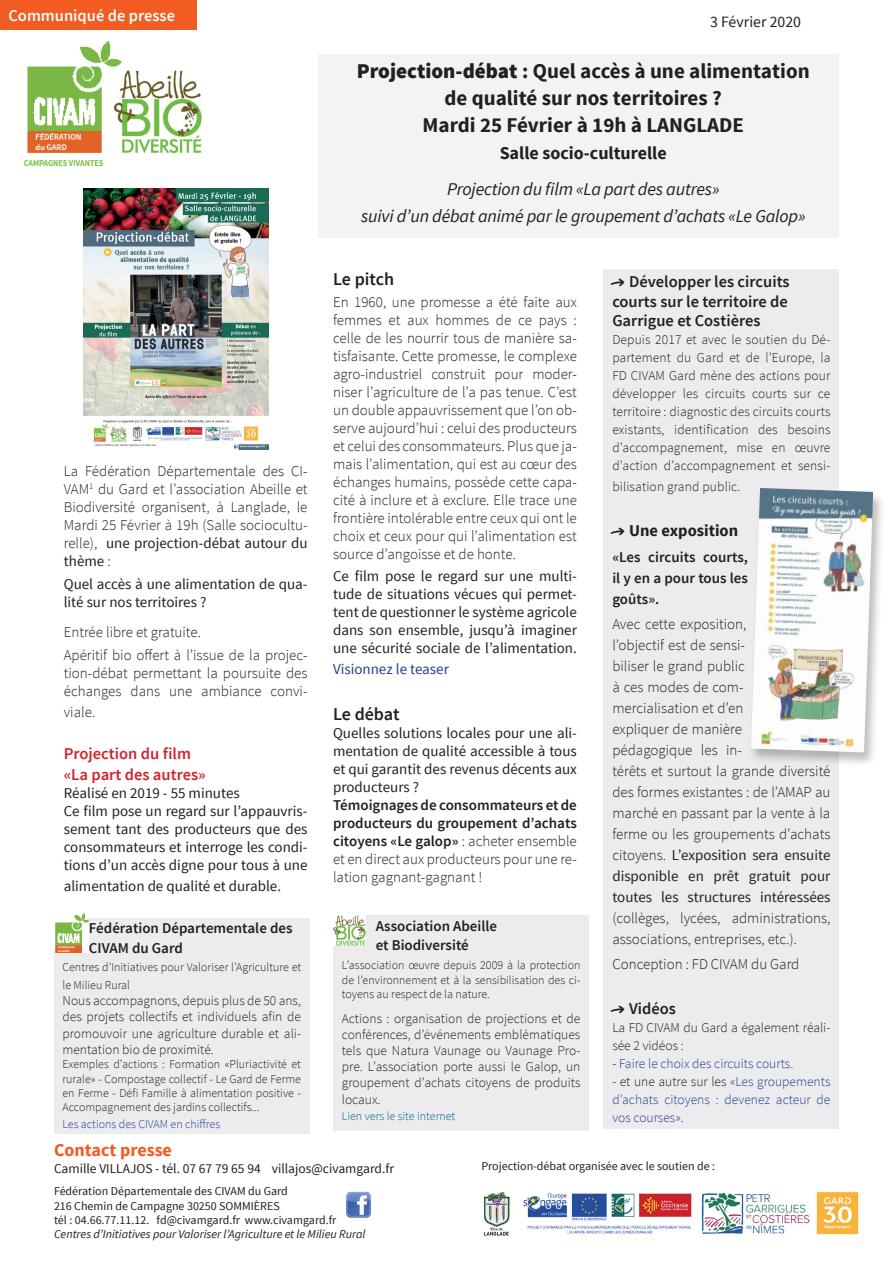
<style>
.page{position:relative;width:893px;height:1263px;background:#fff}
.page>*{position:absolute;margin:0;border:0;box-sizing:border-box;transform-origin:0 0}
.t1{font:700 21px/27px "Source Sans Pro";color:#231f20;text-align:center}
.t2{font:italic 18px/27px "Source Sans Pro";letter-spacing:-.01em;color:#231f20;text-align:center}
.t3{font:700 18px "Source Sans Pro";color:#231f20}
.t4{font:600 18px "Source Sans Pro";color:#231f20}
.t5{font:700 18px "Source Sans Pro";color:#f25b21}
.t6{font:600 16.5px/19.8px "Source Sans Pro";color:#231f20;text-align:justify}
.t7{font:600 16.5px/21px "Source Sans Pro";color:#d1232a}
.t8{font:600 16.5px "Source Sans Pro";color:#fff}
.t9{font:700 16.5px "Source Sans Pro";color:#231f20}
.t10{font:15.75px "Source Sans Pro";color:#231f20}
.t11{font:300 15px/18px "Source Sans Pro";color:#231f20}
.t12{font:15px/18px "Source Sans Pro";color:#231f20}
.t13{font:600 15px/18px "Source Sans Pro";color:#231f20;text-align:justify}
.t14{font:15px "Source Sans Pro";color:#253f8e}
.t15{font:300 13.5px/18px "Source Sans Pro";color:#231f20;text-align:justify}
.t16{font:300 13.5px/18px "Source Sans Pro";color:#253f8e;text-align:justify}
.t17{font:13.5px "Source Sans Pro";color:#231f20}
.t18{font:300 12px/14.4px "Source Sans Pro";color:#231f20;text-align:justify}
.t19{font:12px/14.4px "Source Sans Pro";color:#231f20}
.t20{font:italic 12px "Source Sans Pro";color:#231f20}
.t21{font:300 12px "Source Sans Pro";color:#253f8e}
.t22{font:300 12px "Source Sans Pro";color:#016690}
.t23{font:700 9px "Source Sans Pro";color:#7fc241;scale:.89 1}
.s1{font-weight:400}
.s2{font-weight:900}
.s3{font-weight:300}
.s4{font-family:"PW New Arrows";font-weight:400}
.s5{color:#231f20}
</style>
<div class="page">
<div style="left:319px;top:54px;width:520px;height:183px;background:#f2f3f4"></div>
<img style="left:84px;top:189px;width:184px;height:260px">
<img style="left:15px;top:29px;width:124px;height:124px">
<div style="left:604px;top:269px;width:235px;height:859px;background:#ececee"></div>
<img style="left:113px;top:69px;width:89px;height:85px">
<img style="left:484px;top:1192px;width:375px;height:44px">
<img style="left:346px;top:1191px;width:25px;height:26px">
<div style="left:0;top:0;width:196px;height:29px;background:#f25b21"></div>
<div style="left:747px;top:487px;width:138px;height:280px;background:#231f20;opacity:.3"></div>
<img style="left:751px;top:488px;width:122px;height:264px">
<div style="left:54px;top:918px;width:256px;height:216px;background:#ececee"></div>
<img style="left:54px;top:913px;width:35px;height:40px">
<div style="left:333px;top:915px;width:256px;height:216px;background:#ececee"></div>
<img style="left:333px;top:915px;width:32px;height:30px">
<p class="t8" style="left:9px;top:5px;width:168px">Communiqué de presse</p>
<p class="t23" style="left:24px;top:157px;width:91px">CAMPAGNES VIVANTES</p>
<p class="t11" style="left:64px;top:462px;width:245px;text-align:justify">La Fédération Départementale des CI-VAM<sup>1</sup> du Gard et l’association Abeille et Biodiversité organisent, à Langlade, le Mardi 25 Février à 19h (Salle sociocultu&shy;relle), <span class="s1">une projection-débat autour du thème</span> :</p>
<p class="t12" style="left:64px;top:575px;width:245px">Quel accès à une alimentation de qua&shy;lité sur nos territoires ?</p>
<p class="t11" style="left:64px;top:621px;width:245px;line-height:22.2px">Entrée libre et gratuite.<br>Apéritif bio offert à l’issue de la projec-</p>
<p class="t11" style="left:64px;top:664px;width:245px">tion-débat permettant la poursuite des échanges dans une ambiance convi-</p>
<p class="t11" style="left:64px;top:703px;width:33px">viale.</p>
<p class="t7" style="left:64px;top:743px;width:143px">Projection du film «La part des autres»</p>
<p class="t12" style="left:64px;top:784px;width:245px">Réalisé en 2019 - 55 minutes<br>Ce film pose un regard sur l’appauvris&shy;sement tant des producteurs que des consommateurs et interroge les condi&shy;tions d’un accès digne pour tous à une</p>
<p class="t12" style="left:64px;top:877px;width:219px">alimentation de qualité et durable.</p>
<p class="t13" style="left:89px;top:919px;width:205px;line-height:19.8px">Fédération Départementale des<br>CIVAM du Gard</p>
<p class="t18" style="left:63px;top:958px;width:240px;line-height:18px">Centres d’Initiatives pour Valoriser l’Agriculture et le Milieu Rural</p>
<p class="t15" style="left:63px;top:993px;width:240px;line-height:16.2px">Nous accompagnons, depuis plus de 50 ans, des projets collectifs et individuels afin de promouvoir une agriculture durable et ali&shy;mentation bio de proximité.</p>
<p class="t18" style="left:63px;top:1057px;width:240px">Exemples d’actions : Formation «Pluriactivité et rurale» - Compostage collectif - Le Gard de Ferme en Ferme - Défi Famille à alimentation positive - Accompagnement des jardins collectifs...</p>
<p class="t21" style="left:63px;top:1116px;width:159px">Les actions des CIVAM en chiffres</p>
<p class="t10" style="left:710px;top:12px;width:92px">3 Février 2020</p>
<h1 class="t1" style="left:357px;top:59px;width:454px"><span class="s2">Projection-débat</span> : Quel accès à une alimentation de qualité sur nos territoires ?<br>Mardi 25 Février à 19h à LANGLADE</h1>
<p class="t3" style="left:500px;top:142px;width:169px">Salle socio-culturelle</p>
<p class="t2" style="left:361px;top:175px;width:446px">Projection du film «La part des autres»<br>suivi d’un débat animé par le groupement d’achats «Le Galop»</p>
<p class="t4" style="left:333px;top:267px;width:63px">Le pitch</p>
<p class="t11" style="left:333px;top:293px;width:245px;text-align:justify">En 1960, une promesse a été faite aux femmes et aux hommes de ce pays : celle de les nourrir tous de manière sa&shy;tisfaisante. Cette promesse, le complexe agro-industriel construit pour moder&shy;niser l’agriculture de l’a pas tenue. C’est un double appauvrissement que l’on ob&shy;serve aujourd’hui : celui des producteurs et celui des consommateurs. Plus que ja&shy;mais l’alimentation, qui est au cœur des échanges humains, possède cette capa&shy;cité à inclure et à exclure. Elle trace une frontière intolérable entre ceux qui ont le choix et ceux pour qui l’alimentation est source d’angoisse et de honte.</p>
<p class="t12" style="left:333px;top:567px;width:245px;text-align:justify">Ce film pose le regard sur une multi&shy;tude de situations vécues qui permet&shy;tent de questionner le système agricole dans son ensemble, jusqu’à imaginer une sécurité sociale de l’alimentation.</p>
<p class="t14" style="left:333px;top:660px;width:117px">Visionnez le teaser</p>
<p class="t4" style="left:333px;top:703px;width:68px">Le débat</p>
<p class="t12" style="left:333px;top:725px;width:245px;text-align:justify">Quelles solutions locales pour une ali&shy;mentation de qualité accessible à tous et qui garantit des revenus décents aux producteurs ?</p>
<p class="t13" style="left:333px;top:797px;width:245px">Témoignages de consommateurs et de producteurs du groupement d’achats citoyens «Le galop» <span class="s3">: acheter ensemble et en direct aux producteurs pour une re&shy;lation gagnant-gagnant !</span></p>
<p class="t13" style="left:376px;top:916px;width:123px;line-height:19.8px">Association Abeille et Biodiversité</p>
<p class="t18" style="left:342px;top:958px;width:240px">L’association œuvre depuis 2009 à la protection de l’environnement et à la sensibilisation des ci&shy;toyens au respect de la nature.</p>
<p class="t15" style="left:342px;top:1010px;width:240px;line-height:16.2px">Actions : organisation de projections et de conférences, d’événements emblématiques tels que Natura Vaunage ou Vaunage Pro&shy;pre. L’association porte aussi le Galop, un groupement d’achats citoyens de produits locaux.</p>
<p class="t22" style="left:342px;top:1108px;width:115px">Lien vers le site internet</p>
<p class="t6" style="left:612px;top:272px;width:179px"><span class="s4">q</span> Développer les circuits courts sur le territoire de Garrigue et Costières</p>
<p class="t15" style="left:612px;top:331px;width:220px">Depuis 2017 et avec le soutien du Dé&shy;partement du Gard et de l’Europe, la FD CIVAM Gard mène des actions pour développer les circuits courts sur ce territoire : diagnostic des circuits courts existants, identification des besoins d’accompagnement, mise en œuvre d’action d’accompagnement et sensi-</p>
<p class="t15" style="left:612px;top:478px;width:130px">bilisation grand public.</p>
<p class="t9" style="left:612px;top:520px;width:127px"><span class="s4">q</span> Une exposition</p>
<p class="t13" style="left:612px;top:547px;width:137px;line-height:21px">«Les circuits courts, il y en a pour tous les goûts».</p>
<p class="t11" style="left:612px;top:613px;width:220px;line-height:21px">Avec cette exposition,<br>l’objectif est de sensi-<br>biliser le grand public<br>à ces modes de com&shy;mercialisation et d’en<br>expliquer de manière<br>pédagogique les in-<br>térêts et surtout la grande diversité des formes existantes : de l’AMAP au marché en passant par la vente à la ferme ou les groupements d’achats citoyens. <span class="s1">L’exposition sera ensuite disponible en prêt gratuit pour toutes les structures intéressées</span></p>
<p class="t11" style="left:612px;top:907px;width:220px;line-height:21px">(collèges, lycées, administrations, associations, entreprises, etc.).</p>
<p class="t11" style="left:612px;top:955px;width:189px">Conception : FD CIVAM du Gard</p>
<p class="t6" style="left:612px;top:999px;width:65px"><span class="s4">q</span> Vidéos</p>
<p class="t15" style="left:612px;top:1019px;width:220px">La FD CIVAM du Gard a également réali&shy;sée 2 vidéos :</p>
<p class="t16" style="left:612px;top:1055px;width:182px"><span class="s5">-</span> Faire le choix des circuits courts.</p>
<p class="t16" style="left:612px;top:1073px;width:220px"><span class="s5">- et une autre sur les</span> «Les groupements d’achats citoyens : devenez acteur de vos courses»<span class="s5">.</span></p>
<p class="t5" style="left:54px;top:1138px;width:119px">Contact presse</p>
<p class="t19" style="left:54px;top:1184px;width:284px">Fédération Départementale des CIVAM du Gard<br>216 Chemin de Campagne 30250 SOMMIÈRES<br>tél : 04.66.77.11.12. fd@civamgard.fr www.civamgard.fr</p>
<p class="t20" style="left:54px;top:1227px;width:313px">Centres d’Initiatives pour Valoriser l’Agriculture et le Milieu Rural</p>
<p class="t17" style="left:54px;top:1160px;width:341px">Camille VILLAJOS - tél. 07 67 79 65 94 villajos@civamgard.fr</p>
<p class="t19" style="left:481px;top:1159px;width:235px">Projection-débat organisée avec le soutien de :</p>
</div>
